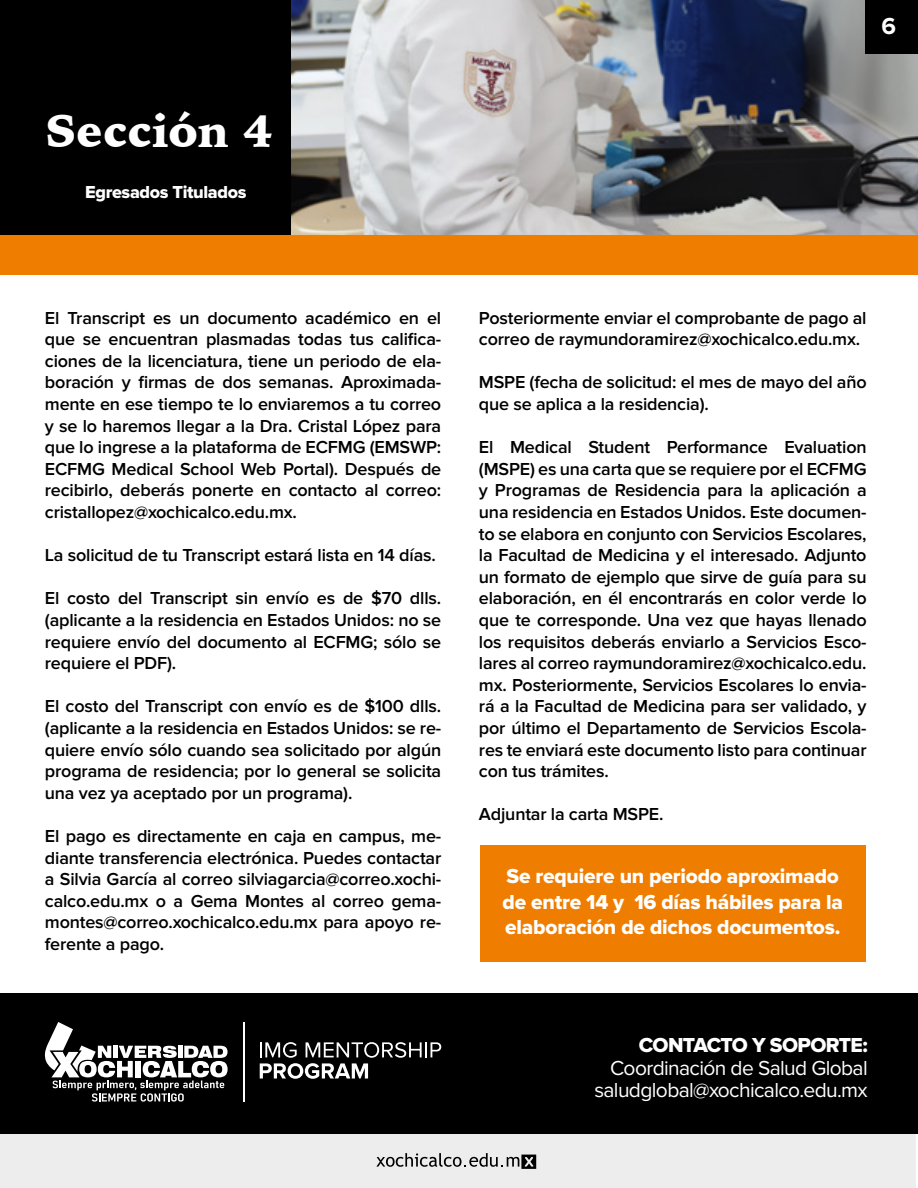
<style>
.page{position:relative;width:918px;height:1188px;background:#fff}
.page>*{position:absolute;margin:0;border:0;box-sizing:border-box;transform-origin:0 0}
.t1{font:900 45px "Iowan Old Style";color:#fff}
.t2{font:700 24px "Proxima Nova";color:#fff}
.t3{font:21px/25.2px "Proxima Nova Extrabld";letter-spacing:-.01em;color:#fff}
.t4{font:21px/22.2px "Proxima Nova";letter-spacing:-.03em;color:#fff;text-align:right}
.t5{font:21px "Proxima Nova Extrabld";letter-spacing:-.03em;color:#fff}
.t6{font:600 18px/21.6px "Proxima Nova";letter-spacing:-.01em;color:#000;text-align:justify}
.t7{font:18px "Proxima Nova Extrabld";letter-spacing:-.02em;color:#fff}
</style>
<div class="page">
<img style="left:291px;top:0;width:627px;height:235px">
<div style="left:0;top:0;width:291px;height:237px;background:#000"></div>
<div style="left:0;top:1134px;width:915px;height:54px;background:#ededed"></div>
<svg style="left:376px;top:1153px;width:160px;height:16px"></svg>
<div style="left:0;top:235px;width:918px;height:39px;background:#ef7d00"></div>
<div style="left:0;top:994px;width:918px;height:140px;background:#000"></div>
<div style="left:480px;top:845px;width:386px;height:117px;background:#ef7d00"></div>
<svg style="left:45px;top:1022px;width:183px;height:80px"></svg>
<hr style="left:244px;top:1022px;width:1px;height:80px;background:#fff">
<svg style="left:260px;top:1042px;width:181px;height:37px"></svg>
<div style="left:865px;top:0;width:53px;height:53px;background:#000"></div>
<h1 class="t1" style="left:45px;top:101px;width:229px">Sección 4</h1>
<p class="t7" style="left:85px;top:182px;width:163px">Egresados Titulados</p>
<h2 class="t2" style="left:882px;top:12px;width:16px">6</h2>
<p class="t6" style="left:45px;top:307px;width:398px">El Transcript es un documento académico en el que se encuentran plasmadas todas tus califica&shy;ciones de la licenciatura, tiene un periodo de ela&shy;boración y firmas de dos semanas. Aproximada&shy;mente en ese tiempo te lo enviaremos a tu correo y se lo haremos llegar a la Dra. Cristal López para que lo ingrese a la plataforma de ECFMG (EMSWP:<br>ECFMG Medical School Web Portal). Después de recibirlo, deberás ponerte en contacto al correo: cristallopez@xochicalco.edu.mx.</p>
<p class="t6" style="left:45px;top:545px;width:393px">La solicitud de tu Transcript estará lista en 14 días.</p>
<p class="t6" style="left:45px;top:588px;width:398px">El costo del Transcript sin envío es de $70 dlls. (aplicante a la residencia en Estados Unidos: no se requiere envío del documento al ECFMG; sólo se requiere el PDF).</p>
<p class="t6" style="left:45px;top:696px;width:398px">El costo del Transcript con envío es de $100 dlls. (aplicante a la residencia en Estados Unidos: se re&shy;quiere envío sólo cuando sea solicitado por algún programa de residencia; por lo general se solicita una vez ya aceptado por un programa).</p>
<p class="t6" style="left:45px;top:825px;width:398px">El pago es directamente en caja en campus, me&shy;diante transferencia electrónica. Puedes contactar a Silvia García al correo silviagarcia@correo.xochi&shy;calco.edu.mx o a Gema Montes al correo gema&shy;montes@correo.xochicalco.edu.mx para apoyo re&shy;ferente a pago.</p>
<p class="t6" style="left:479px;top:307px;width:389px">Posteriormente enviar el comprobante de pago al correo de raymundoramirez@xochicalco.edu.mx.</p>
<p class="t6" style="left:479px;top:372px;width:389px">MSPE (fecha de solicitud: el mes de mayo del año que se aplica a la residencia).</p>
<p class="t6" style="left:479px;top:437px;width:389px">El Medical Student Performance Evaluation (MSPE) es una carta que se requiere por el ECFMG y Programas de Residencia para la aplicación a una residencia en Estados Unidos. Este documen&shy;to se elabora en conjunto con Servicios Escolares, la Facultad de Medicina y el interesado. Adjunto un formato de ejemplo que sirve de guía para su elaboración, en él encontrarás en color verde lo que te corresponde. Una vez que hayas llenado los requisitos deberás enviarlo a Servicios Esco&shy;lares al correo raymundoramirez@xochicalco.edu. mx. Posteriormente, Servicios Escolares lo envia&shy;rá a la Facultad de Medicina para ser validado, y por último el Departamento de Servicios Escola&shy;res te enviará este documento listo para continuar con tus trámites.</p>
<p class="t6" style="left:479px;top:804px;width:186px">Adjuntar la carta MSPE.</p>
<p class="t3" style="left:502px;top:864px;width:342px">Se requiere un periodo aproximado de entre 14 y 16 días hábiles para la elaboración de dichos documentos.</p>
<p class="t5" style="left:639px;top:1033px;width:231px">CONTACTO Y SOPORTE:</p>
<p class="t4" style="left:594px;top:1057px;width:275px">Coordinación de Salud Global saludglobal@xochicalco.edu.mx</p>
</div>
